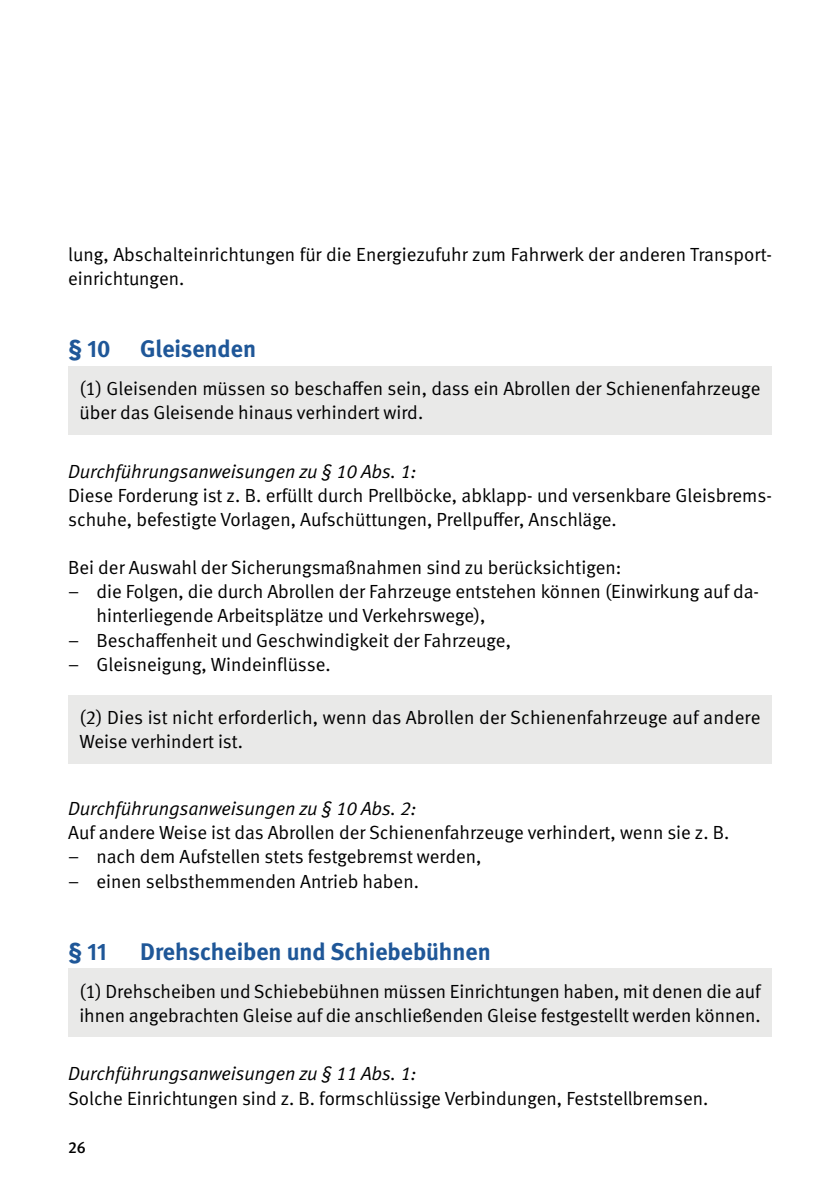
<style>
.page{position:relative;width:840px;height:1191px;background:#fff}
.page>*{position:absolute;margin:0;border:0;box-sizing:border-box;transform-origin:0 0}
.t1{font:700 24px "DGUV Meta";color:#1f5798}
.t2{font:19px/24px "DGUV Meta";color:#000}
.t3{font:italic 19px "DGUV Meta";color:#000}
.t4{font:500 16px "DGUV Meta";color:#000}
</style>
<div class="page">
<div style="left:68px;top:366px;width:703px;height:68px;background:#e9e9e8"></div>
<div style="left:68px;top:694px;width:703px;height:69px;background:#e9e9e8"></div>
<div style="left:68px;top:968px;width:703px;height:69px;background:#e9e9e8"></div>
<p class="t2" style="left:68px;top:243px;width:704px">lung, Abschalteinrichtungen für die Energiezufuhr zum Fahrwerk der anderen Transport&shy;einrichtungen.</p>
<p class="t1" style="left:68px;top:335px;width:189px">§ 10 Gleisenden</p>
<p class="t2" style="left:79px;top:377px;width:682px">(1) Gleisenden müssen so beschaffen sein, dass ein Abrollen der Schienenfahrzeuge über das Gleisende hinaus verhindert wird.</p>
<p class="t3" style="left:68px;top:460px;width:350px">Durchführungsanweisungen zu § 10 Abs. 1:</p>
<p class="t2" style="left:68px;top:484px;width:704px">Diese Forderung ist z. B. erfüllt durch Prellböcke, abklapp- und versenkbare Gleisbrems&shy;schuhe, befestigte Vorlagen, Aufschüttungen, Prellpuffer, Anschläge.</p>
<p class="t2" style="left:68px;top:556px;width:554px">Bei der Auswahl der Sicherungsmaßnahmen sind zu berücksichtigen:</p>
<p class="t2" style="left:96px;top:580px;width:663px;text-indent:-28px">– die Folgen, die durch Abrollen der Fahrzeuge entstehen können (Einwirkung auf da&shy;hinterliegende Arbeitsplätze und Verkehrswege),</p>
<p class="t2" style="left:68px;top:628px;width:444px">– Beschaffenheit und Geschwindigkeit der Fahrzeuge,</p>
<p class="t2" style="left:68px;top:652px;width:264px">– Gleisneigung, Windeinflüsse.</p>
<p class="t2" style="left:79px;top:706px;width:682px">(2) Dies ist nicht erforderlich, wenn das Abrollen der Schienenfahrzeuge auf andere<br>Weise verhindert ist.</p>
<p class="t3" style="left:68px;top:797px;width:350px">Durchführungsanweisungen zu § 10 Abs. 2:</p>
<p class="t2" style="left:68px;top:821px;width:662px">Auf andere Weise ist das Abrollen der Schienenfahrzeuge verhindert, wenn sie z. B.</p>
<p class="t2" style="left:68px;top:845px;width:414px">– nach dem Aufstellen stets festgebremst werden,</p>
<p class="t2" style="left:68px;top:869px;width:352px">– einen selbsthemmenden Antrieb haben.</p>
<p class="t1" style="left:68px;top:937px;width:40px">§ 11</p>
<p class="t1" style="left:140px;top:937px;width:352px">Drehscheiben und Schiebebühnen</p>
<p class="t2" style="left:79px;top:979px;width:682px">(1) Drehscheiben und Schiebebühnen müssen Einrichtungen haben, mit denen die auf ihnen angebrachten Gleise auf die anschließenden Gleise festgestellt werden können.</p>
<p class="t3" style="left:68px;top:1062px;width:350px">Durchführungsanweisungen zu § 11 Abs. 1:</p>
<p class="t2" style="left:68px;top:1086px;width:641px">Solche Einrichtungen sind z. B. formschlüssige Verbindungen, Feststellbremsen.</p>
<p class="t4" style="left:68px;top:1137px;width:19px">26</p>
</div>
